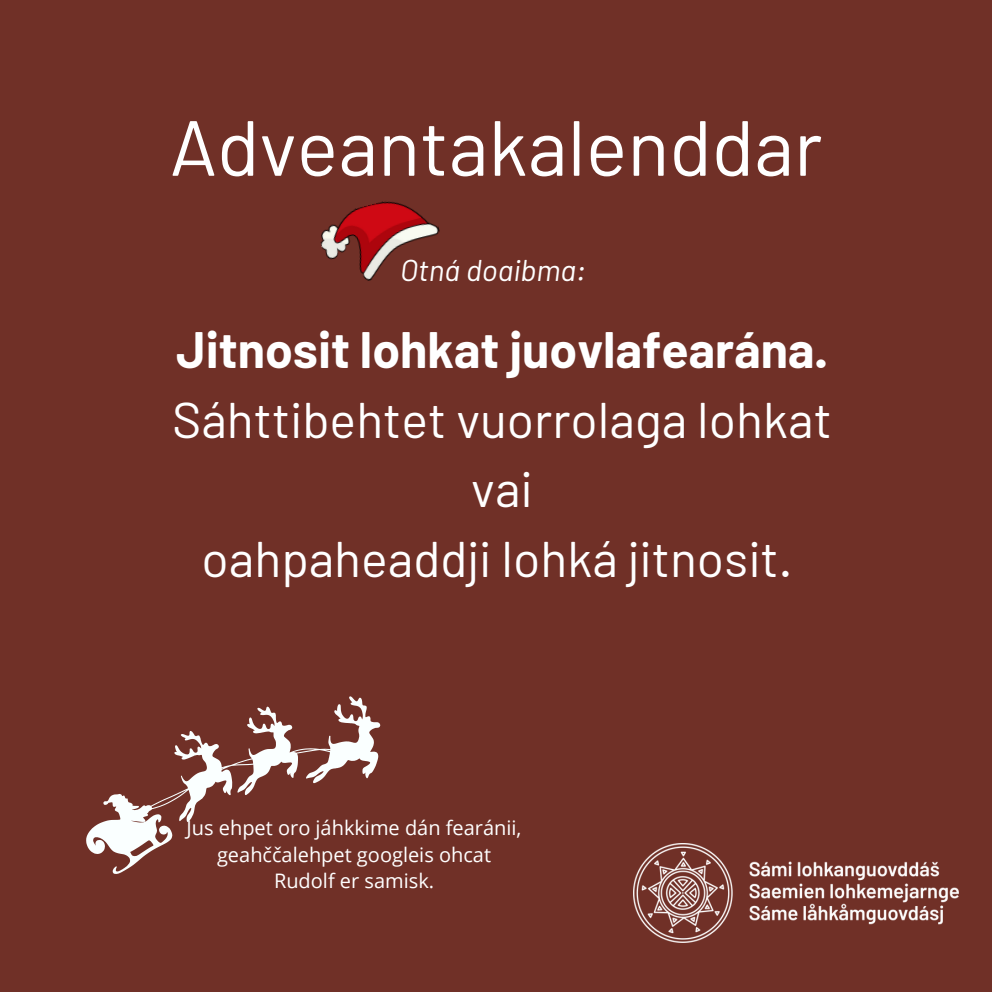
<style>
.page{position:relative;width:992px;height:992px;background:#703027}
.page>*{position:absolute;margin:0;border:0;box-sizing:border-box;transform-origin:0 0}
.t1{font:78px "Barlow";color:#fff}
.t2{font:50px/69.5px "Barlow";color:#fff;text-align:center}
.t3{font:italic 30px "Barlow";color:#fff}
.t4{font:20px "Open Sans";color:#fff}
.s1{font-weight:700}
</style>
<div class="page">
<img style="left:320px;top:201px;width:120px;height:80px">
<img style="left:634px;top:843px;width:324px;height:100px">
<svg style="left:86px;top:696px;width:294px;height:178px"></svg>
<h2 class="t1" style="left:170px;top:98px;width:654px">Adveantakalenddar</h2>
<p class="t3" style="left:400px;top:251px;width:187px">Otná doaibma:</p>
<h3 class="t2" style="left:172px;top:314px;width:661px"><span class="s1">Jitnosit lohkat juovlafearána.<br></span>Sáhttibehtet vuorrolaga lohkat vai<br>oahpaheaddji lohká jitnosit.</h3>
<p class="t4" style="left:187px;top:814px;width:336px">Jus ehpet oro jáhkkime dán fearánii,</p>
<p class="t4" style="left:217px;top:840px;width:276px">geahččalehpet googleis ohcat</p>
<p class="t4" style="left:274px;top:867px;width:162px">Rudolf er samisk.</p>
</div>
